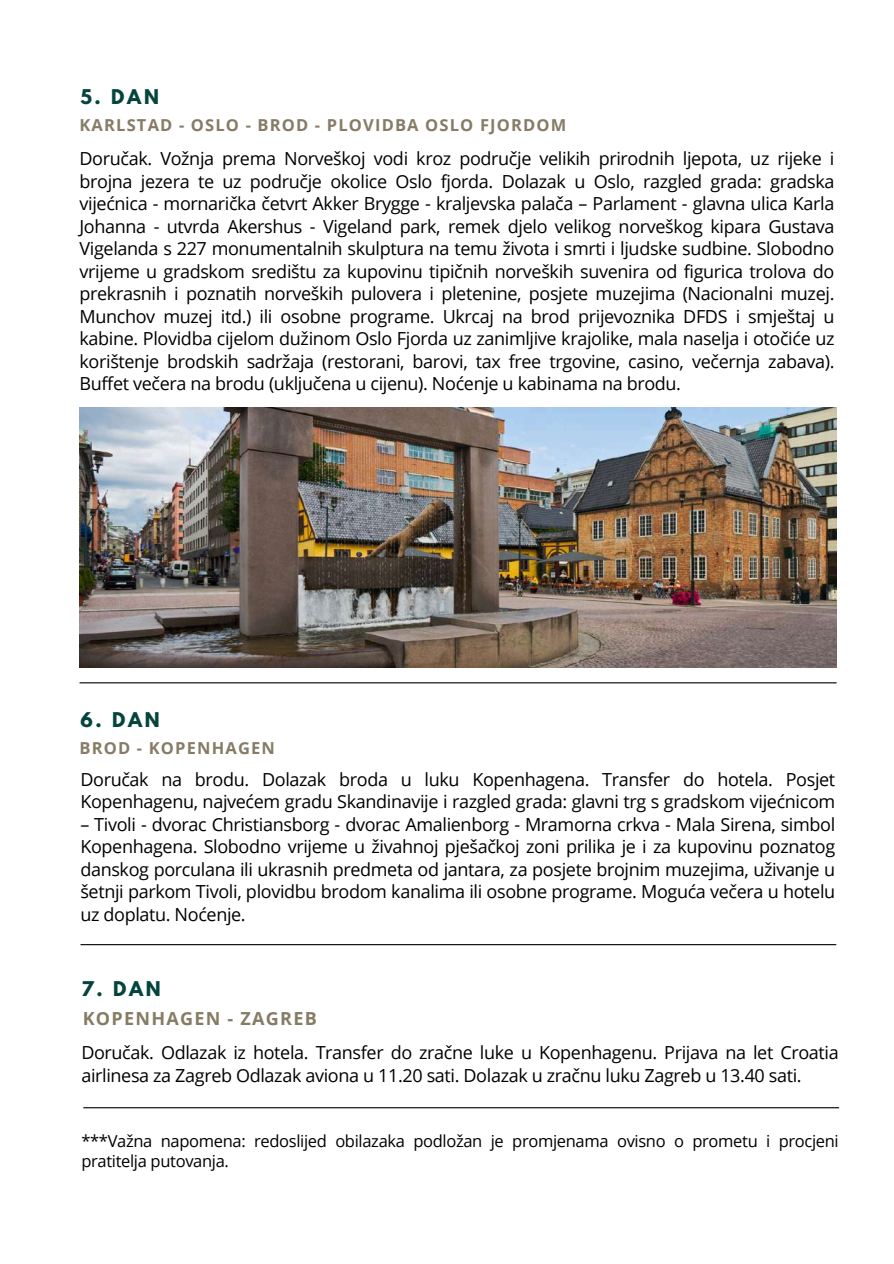
<style>
.page{position:relative;width:894px;height:1264px;background:#fff}
.page>*{position:absolute;margin:0;border:0;box-sizing:border-box;transform-origin:0 0}
.t1{font:18px/22.5px "Open Sans";letter-spacing:-.02em;color:#000}
.t2{font:700 18px "Open Sans";letter-spacing:.07em;color:#867c66}
.t3{font:700 18px "League Spartan";letter-spacing:.15em;color:#04443d}
.t4{font:16.5px/20.2px "Open Sans";letter-spacing:-.02em;color:#000}
.t5{font:700 16.5px "Open Sans";letter-spacing:.07em;color:#867c66}
</style>
<div class="page">
<hr style="left:83px;top:1107px;width:755px;height:1px;background:#000">
<hr style="left:80px;top:944px;width:756px;height:1px;background:#000">
<hr style="left:79px;top:682px;width:757px;height:1px;background:#000">
<img style="left:79px;top:407px;width:756px;height:260px">
<p class="t3" style="left:80px;top:88px;width:80px">5. DAN</p>
<p class="t5" style="left:79px;top:113px;width:488px">KARLSTAD - OSLO - BROD - PLOVIDBA OSLO FJORDOM</p>
<p class="t1" style="left:79px;top:147px;width:756px;text-align:justify">Doručak. Vožnja prema Norveškoj vodi kroz područje velikih prirodnih ljepota, uz rijeke i brojna jezera te uz područje okolice Oslo fjorda. Dolazak u Oslo, razgled grada: gradska vijećnica - mornarička četvrt Akker Brygge - kraljevska palača – Parlament - glavna ulica Karla Johanna - utvrda Akershus - Vigeland park, remek djelo velikog norveškog kipara Gustava Vigelanda s 227 monumentalnih skulptura na temu života i smrti i ljudske sudbine. Slobodno vrijeme u gradskom središtu za kupovinu tipičnih norveških suvenira od figurica trolova do prekrasnih i poznatih norveških pulovera i pletenine, posjete muzejima (Nacionalni muzej.<br>Munchov muzej itd.) ili osobne programe. Ukrcaj na brod prijevoznika DFDS i smještaj u kabine. Plovidba cijelom dužinom Oslo Fjorda uz zanimljive krajolike, mala naselja i otočiće uz korištenje brodskih sadržaja (restorani, barovi, tax free trgovine, casino, večernja zabava).<br>Buffet večera na brodu (uključena u cijenu). Noćenje u kabinama na brodu.</p>
<p class="t3" style="left:80px;top:711px;width:81px">6. DAN</p>
<p class="t5" style="left:79px;top:736px;width:197px">BROD - KOPENHAGEN</p>
<p class="t1" style="left:80px;top:767px;width:756px">Doručak na brodu. Dolazak broda u luku Kopenhagena. Transfer do hotela. Posjet<br>Kopenhagenu, najvećem gradu Skandinavije i razgled grada: glavni trg s gradskom vijećnicom</p>
<p class="t1" style="left:80px;top:812px;width:756px;text-align:justify">– Tivoli - dvorac Christiansborg - dvorac Amalienborg - Mramorna crkva - Mala Sirena, simbol Kopenhagena. Slobodno vrijeme u živahnoj pješačkoj zoni prilika je i za kupovinu poznatog danskog porculana ili ukrasnih predmeta od jantara, za posjete brojnim muzejima, uživanje u šetnji parkom Tivoli, plovidbu brodom kanalima ili osobne programe. Moguća večera u hotelu uz doplatu. Noćenje.</p>
<p class="t3" style="left:81px;top:979px;width:81px">7. DAN</p>
<p class="t2" style="left:83px;top:1005px;width:235px">KOPENHAGEN - ZAGREB</p>
<p class="t1" style="left:81px;top:1040px;width:758px">Doručak. Odlazak iz hotela. Transfer do zračne luke u Kopenhagenu. Prijava na let Croatia airlinesa za Zagreb Odlazak aviona u 11.20 sati. Dolazak u zračnu luku Zagreb u 13.40 sati.</p>
<p class="t4" style="left:81px;top:1130px;width:758px">***Važna napomena: redoslijed obilazaka podložan je promjenama ovisno o prometu i procjeni pratitelja putovanja.</p>
</div>
